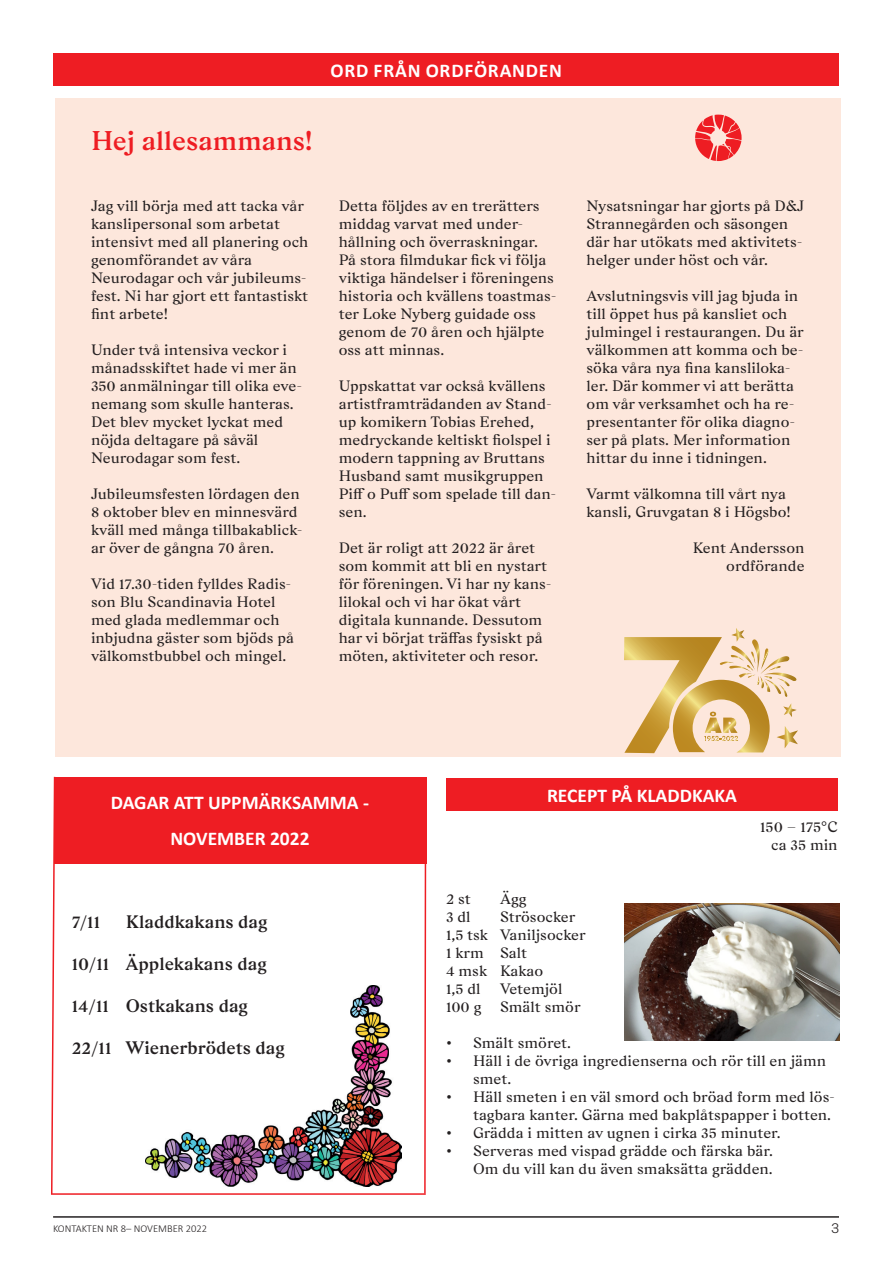
<style>
.page{position:relative;width:893px;height:1263px;background:#fff}
.page>*{position:absolute;margin:0;border:0;box-sizing:border-box;transform-origin:0 0}
.List_Paragraph{font:600 27px "Gza";color:#ee1d23}
.t1{font:700 19.5px/36px "Calibri";color:#fff;text-align:center}
.t2{font:700 19.5px "Calibri";letter-spacing:.04em;color:#fff}
.List_Paragraph-2{font:600 18px "Gza";color:#231f20}
.List_Paragraph-3{font:15px/18px "Gza";color:#231f20}
.t3{font:300 13.5px "Akzidenz Grotesk";color:#231f20}
.t4{font:300 10.5px "Calibri";color:#231f20}
</style>
<div class="page">
<div style="left:55px;top:99px;width:786px;height:658px;background:#fde7dc"></div>
<svg style="left:695px;top:115px;width:47px;height:46px"></svg>
<div style="left:54px;top:54px;width:785px;height:32px;background:#ee1d23"></div>
<hr style="left:53px;top:1217px;width:786px;height:1px;background:#231f20">
<div style="left:446px;top:778px;width:392px;height:33px;background:#ee1d23"></div>
<svg style="left:423px;top:784px;width:4px;height:411px"></svg>
<div style="left:54px;top:777px;width:372px;height:86px;background:#ee1d23"></div>
<img style="left:146px;top:985px;width:256px;height:201px">
<svg style="left:51px;top:776px;width:5px;height:417px"></svg>
<hr style="left:51px;top:1193px;width:373px;height:2px;background:#ee1d23">
<img style="left:624px;top:904px;width:215px;height:137px">
<svg style="left:624px;top:628px;width:174px;height:125px"></svg>
<p class="t2" style="left:330px;top:57px;width:233px">ORD FRÅN ORDFÖRANDEN</p>
<p class="List_Paragraph" style="left:91px;top:122px;width:223px">Hej allesammans!</p>
<p class="List_Paragraph-3" style="left:91px;top:196px;width:219px">Jag vill börja med att tacka vår kanslipersonal som arbetat intensivt med all planering och genomförandet av våra<br>Neurodagar och vår jubileums&shy;fest. Ni har gjort ett fantastiskt fint arbete!</p>
<p class="List_Paragraph-3" style="left:91px;top:340px;width:213px">Under två intensiva veckor i månadsskiftet hade vi mer än<br>350 anmälningar till olika eve&shy;nemang som skulle hanteras.<br>Det blev mycket lyckat med nöjda deltagare på såväl<br>Neurodagar som fest.</p>
<p class="List_Paragraph-3" style="left:91px;top:484px;width:213px">Jubileumsfesten lördagen den<br>8 oktober blev en minnesvärd kväll med många tillbakablick&shy;ar över de gångna 70 åren.</p>
<p class="List_Paragraph-3" style="left:91px;top:574px;width:205px">Vid 17.30-tiden fylldes Radis&shy;son Blu Scandinavia Hotel med glada medlemmar och inbjudna gäster som bjöds på välkomstbubbel och mingel.</p>
<p class="List_Paragraph-3" style="left:339px;top:196px;width:219px">Detta följdes av en trerätters middag varvat med under&shy;hållning och överraskningar.<br>På stora filmdukar fick vi följa viktiga händelser i föreningens historia och kvällens toastmas&shy;ter Loke Nyberg guidade oss genom de 70 åren och hjälpte oss att minnas.</p>
<p class="List_Paragraph-3" style="left:339px;top:376px;width:219px">Uppskattat var också kvällens artistframträdanden av Stand&shy;up komikern Tobias Erehed, medryckande keltiskt fiolspel i modern tappning av Bruttans<br>Husband samt musikgruppen<br>Piff o Puff som spelade till dan&shy;sen.</p>
<p class="List_Paragraph-3" style="left:339px;top:538px;width:214px">Det är roligt att 2022 är året som kommit att bli en nystart för föreningen. Vi har ny kans&shy;lilokal och vi har ökat vårt digitala kunnande. Dessutom har vi börjat träffas fysiskt på möten, aktiviteter och resor.</p>
<p class="List_Paragraph-3" style="left:586px;top:196px;width:219px">Nysatsningar har gjorts på D&amp;J<br>Strannegården och säsongen där har utökats med aktivitets&shy;helger under höst och vår.</p>
<p class="List_Paragraph-3" style="left:586px;top:286px;width:219px">Avslutningsvis vill jag bjuda in till öppet hus på kansliet och julmingel i restaurangen. Du är välkommen att komma och be&shy;söka våra nya fina kansliloka&shy;ler. Där kommer vi att berätta om vår verksamhet och ha re&shy;presentanter för olika diagno&shy;ser på plats. Mer information hittar du inne i tidningen.</p>
<p class="List_Paragraph-3" style="left:586px;top:484px;width:206px">Varmt välkomna till vårt nya kansli, Gruvgatan 8 i Högsbo!</p>
<p class="List_Paragraph-3" style="left:693px;top:538px;width:113px;text-align:right">Kent Andersson ordförande</p>
<p class="t1" style="left:111px;top:785px;width:260px">DAGAR ATT UPPMÄRKSAMMA -<br>NOVEMBER 2022</p>
<p class="List_Paragraph-2" style="left:72px;top:909px;width:30px">7/11</p>
<p class="List_Paragraph-2" style="left:126px;top:909px;width:143px">Kladdkakans dag</p>
<p class="List_Paragraph-2" style="left:72px;top:951px;width:197px">10/11 Äpplekakans dag</p>
<p class="List_Paragraph-2" style="left:72px;top:993px;width:178px">14/11 Ostkakans dag</p>
<p class="List_Paragraph-2" style="left:72px;top:1035px;width:215px">22/11 Wienerbrödets dag</p>
<p class="t1" style="left:547px;top:777px;width:191px">RECEPT PÅ KLADDKAKA</p>
<p class="List_Paragraph-3" style="left:760px;top:817px;width:79px">150 – 175°C</p>
<p class="List_Paragraph-3" style="left:771px;top:835px;width:68px">ca 35 min</p>
<p class="List_Paragraph-3" style="left:446px;top:889px;width:26px">2 st</p>
<p class="List_Paragraph-3" style="left:500px;top:889px;width:28px">Ägg</p>
<p class="List_Paragraph-3" style="left:446px;top:907px;width:26px">3 dl</p>
<p class="List_Paragraph-3" style="left:500px;top:907px;width:77px">Strösocker</p>
<p class="List_Paragraph-3" style="left:446px;top:925px;width:141px">1,5 tsk Vaniljsocker</p>
<p class="List_Paragraph-3" style="left:446px;top:943px;width:83px">1 krm Salt</p>
<p class="List_Paragraph-3" style="left:446px;top:961px;width:99px">4 msk Kakao</p>
<p class="List_Paragraph-3" style="left:446px;top:979px;width:36px">1,5 dl</p>
<p class="List_Paragraph-3" style="left:500px;top:979px;width:64px">Vetemjöl</p>
<p class="List_Paragraph-3" style="left:446px;top:997px;width:136px">100 g Smält smör</p>
<p class="List_Paragraph-3" style="left:446px;top:1033px;width:127px">• Smält smöret.</p>
<p class="List_Paragraph-3" style="left:473px;top:1051px;width:355px;text-indent:-27px">• Häll i de övriga ingredienserna och rör till en jämn smet.</p>
<p class="List_Paragraph-3" style="left:446px;top:1087px;width:391px;text-align:right">• Häll smeten i en väl smord och bröad form med lös&shy;tagbara kanter. Gärna med bakplåtspapper i botten.</p>
<p class="List_Paragraph-3" style="left:446px;top:1123px;width:336px">• Grädda i mitten av ugnen i cirka 35 minuter.</p>
<p class="List_Paragraph-3" style="left:446px;top:1141px;width:328px;text-align:right">• Serveras med vispad grädde och färska bär.<br>Om du vill kan du även smaksätta grädden.</p>
<p class="t4" style="left:53px;top:1222px;width:155px">KONTAKTEN NR 8– NOVEMBER 2022</p>
<p class="t3" style="left:831px;top:1220px;width:9px">3</p>
</div>
